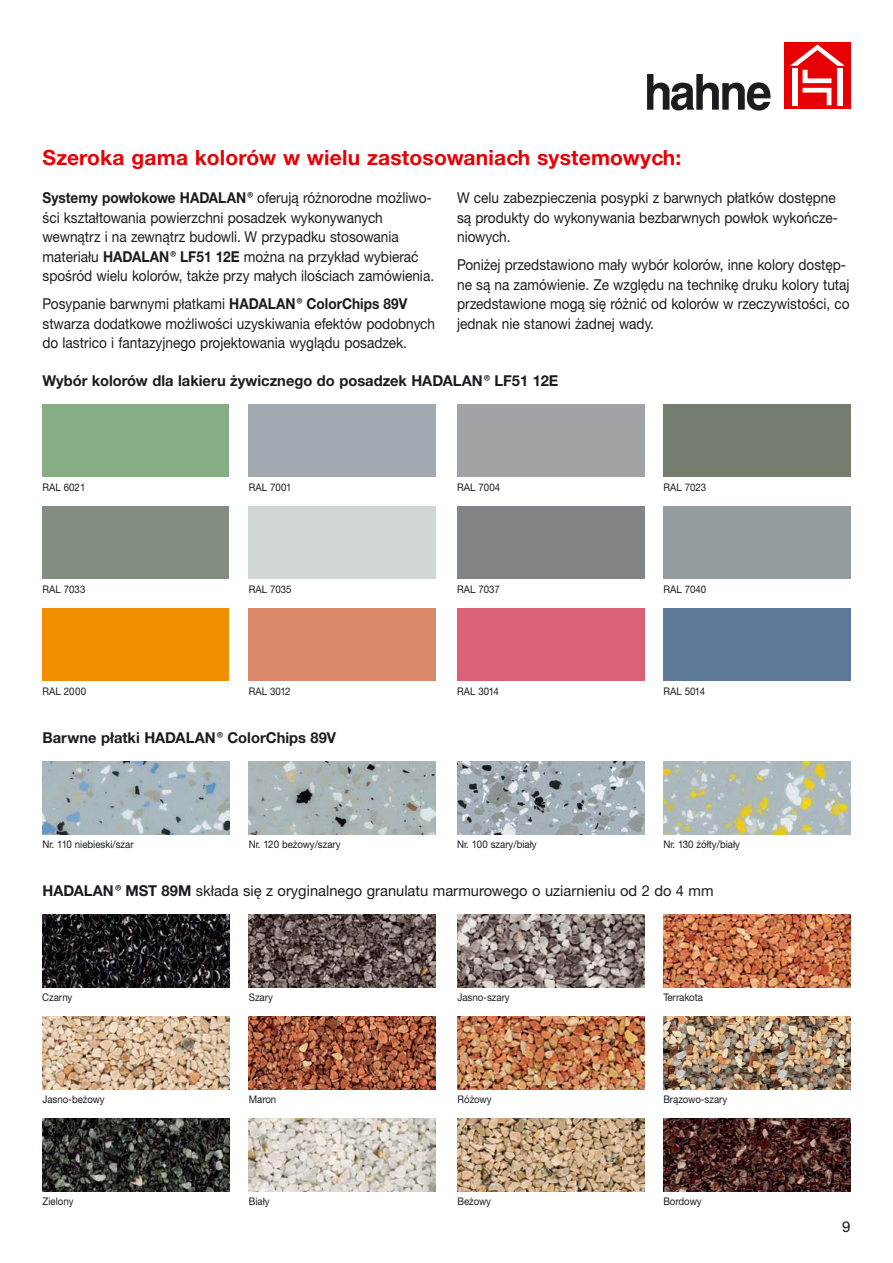
<style>
.page{position:relative;width:893px;height:1263px;background:#fff}
.page>*{position:absolute;margin:0;border:0;box-sizing:border-box;transform-origin:0 0}
.t1{font:700 21px "Helvetica Neue CE";letter-spacing:.01em;color:#e60004}
.t2{font:15px/19.5px "Helvetica Neue CE";color:#1b1c20;scale:.91 1}
.t3{font:700 15px "Helvetica Neue CE";color:#1b1c20}
.t4{font:15px "Helvetica Neue CE";color:#1b1c20}
.t5{font:10.5px "Helvetica Neue CE";color:#1b1c20;scale:.92 1}
.s1{font-weight:700}
</style>
<div class="page">
<div style="left:784px;top:43px;width:66px;height:66px;background:#e60004"></div>
<svg style="left:790px;top:44px;width:55px;height:61px"></svg>
<div style="left:792px;top:68px;width:5px;height:37px;background:#fff"></div>
<div style="left:837px;top:68px;width:6px;height:37px;background:#fff"></div>
<svg style="left:647px;top:74px;width:124px;height:37px"></svg>
<img style="left:43px;top:761px;width:186px;height:73px">
<img style="left:663px;top:761px;width:187px;height:73px">
<img style="left:249px;top:761px;width:187px;height:73px">
<img style="left:457px;top:761px;width:187px;height:73px">
<img style="left:42px;top:914px;width:188px;height:73px">
<img style="left:663px;top:914px;width:187px;height:73px">
<img style="left:249px;top:914px;width:187px;height:73px">
<img style="left:457px;top:914px;width:187px;height:73px">
<img style="left:663px;top:1016px;width:187px;height:73px">
<img style="left:249px;top:1118px;width:187px;height:73px">
<img style="left:663px;top:1118px;width:187px;height:73px">
<img style="left:43px;top:1118px;width:187px;height:73px">
<img style="left:457px;top:1118px;width:188px;height:73px">
<img style="left:457px;top:1016px;width:188px;height:73px">
<img style="left:43px;top:1016px;width:187px;height:73px">
<img style="left:249px;top:1016px;width:187px;height:73px">
<div style="left:43px;top:404px;width:186px;height:73px;background:#87ad85"></div>
<div style="left:663px;top:404px;width:187px;height:73px;background:#737c6d"></div>
<div style="left:249px;top:404px;width:187px;height:73px;background:#a1a9b1"></div>
<div style="left:457px;top:404px;width:187px;height:73px;background:#a2a3a7"></div>
<div style="left:43px;top:608px;width:186px;height:73px;background:#f18e00"></div>
<div style="left:663px;top:608px;width:187px;height:73px;background:#5d7a9b"></div>
<div style="left:249px;top:608px;width:187px;height:73px;background:#d9886a"></div>
<div style="left:457px;top:608px;width:187px;height:73px;background:#db6178"></div>
<div style="left:43px;top:506px;width:186px;height:73px;background:#838e81"></div>
<div style="left:663px;top:506px;width:187px;height:73px;background:#939da0"></div>
<div style="left:249px;top:506px;width:187px;height:73px;background:#d1d7d4"></div>
<div style="left:457px;top:506px;width:187px;height:73px;background:#838488"></div>
<h1 class="t1" style="left:43px;top:150px;width:640px">Szeroka gama kolorów w wielu zastosowaniach systemowych:</h1>
<p class="t2" style="left:43px;top:189px;width:432px"><span class="s1">Systemy powłokowe HADALAN®</span> oferują różnorodne możliwo&shy;ści kształtowania powierzchni posadzek wykonywanych wewnątrz i na zewnątrz budowli. W przypadku stosowania materiału <span class="s1">HADALAN®LF51 12E</span> można na przykład wybierać spośród wielu kolorów, także przy małych ilościach zamówienia.</p>
<p class="t2" style="left:43px;top:295px;width:433px">Posypanie barwnymi płatkami <span class="s1">HADALAN®ColorChips 89V </span>stwarza dodatkowe możliwości uzyskiwania efektów podobnych do lastrico i fantazyjnego projektowania wyglądu posadzek.</p>
<p class="t2" style="left:457px;top:189px;width:420px">W celu zabezpieczenia posypki z barwnych płatków dostępne są produkty do wykonywania bezbarwnych powłok wykończe&shy;niowych.</p>
<p class="t2" style="left:457px;top:256px;width:433px">Poniżej przedstawiono mały wybór kolorów, inne kolory dostęp&shy;ne są na zamówienie. Ze względu na technikę druku kolory tutaj przedstawione mogą się różnić od kolorów w rzeczywistości, co jednak nie stanowi żadnej wady.</p>
<p class="t3" style="left:43px;top:375px;width:517px">Wybór kolorów dla lakieru żywicznego do posadzek HADALAN®LF51 12E</p>
<p class="t5" style="left:43px;top:483px;width:48px">RAL 6021</p>
<p class="t5" style="left:249px;top:483px;width:48px">RAL 7001</p>
<p class="t5" style="left:457px;top:483px;width:48px">RAL 7004</p>
<p class="t5" style="left:663px;top:483px;width:48px">RAL 7023</p>
<p class="t5" style="left:43px;top:585px;width:48px">RAL 7033</p>
<p class="t5" style="left:249px;top:585px;width:48px">RAL 7035</p>
<p class="t5" style="left:457px;top:585px;width:48px">RAL 7037</p>
<p class="t5" style="left:663px;top:585px;width:48px">RAL 7040</p>
<p class="t5" style="left:43px;top:688px;width:49px">RAL 2000</p>
<p class="t5" style="left:249px;top:688px;width:47px">RAL 3012</p>
<p class="t5" style="left:457px;top:688px;width:47px">RAL 3014</p>
<p class="t5" style="left:663px;top:688px;width:47px">RAL 5014</p>
<p class="t3" style="left:43px;top:732px;width:295px">Barwne płatki HADALAN®ColorChips 89V</p>
<p class="t5" style="left:43px;top:841px;width:101px">Nr. 110 niebieski/szar</p>
<p class="t5" style="left:249px;top:841px;width:101px">Nr. 120 beżowy/szary</p>
<p class="t5" style="left:457px;top:841px;width:88px">Nr. 100 szary/biały</p>
<p class="t5" style="left:663px;top:841px;width:85px">Nr. 130 żółty/biały</p>
<p class="t4" style="left:43px;top:885px;width:673px"><span class="s1">HADALAN®MST 89M</span> składa się z oryginalnego granulatu marmurowego o uziarnieniu od 2 do 4 mm</p>
<p class="t5" style="left:42px;top:994px;width:34px">Czarny</p>
<p class="t5" style="left:249px;top:994px;width:28px">Szary</p>
<p class="t5" style="left:457px;top:994px;width:58px">Jasno-szary</p>
<p class="t5" style="left:663px;top:994px;width:45px">Terrakota</p>
<p class="t5" style="left:43px;top:1096px;width:69px">Jasno-beżowy</p>
<p class="t5" style="left:249px;top:1096px;width:31px">Maron</p>
<p class="t5" style="left:457px;top:1096px;width:38px">Różowy</p>
<p class="t5" style="left:663px;top:1096px;width:71px">Brązowo-szary</p>
<p class="t5" style="left:43px;top:1198px;width:35px">Zielony</p>
<p class="t5" style="left:249px;top:1198px;width:24px">Biały</p>
<p class="t5" style="left:457px;top:1198px;width:38px">Beżowy</p>
<p class="t5" style="left:663px;top:1198px;width:43px">Bordowy</p>
<p class="t4" style="left:842px;top:1221px;width:10px">9</p>
</div>
